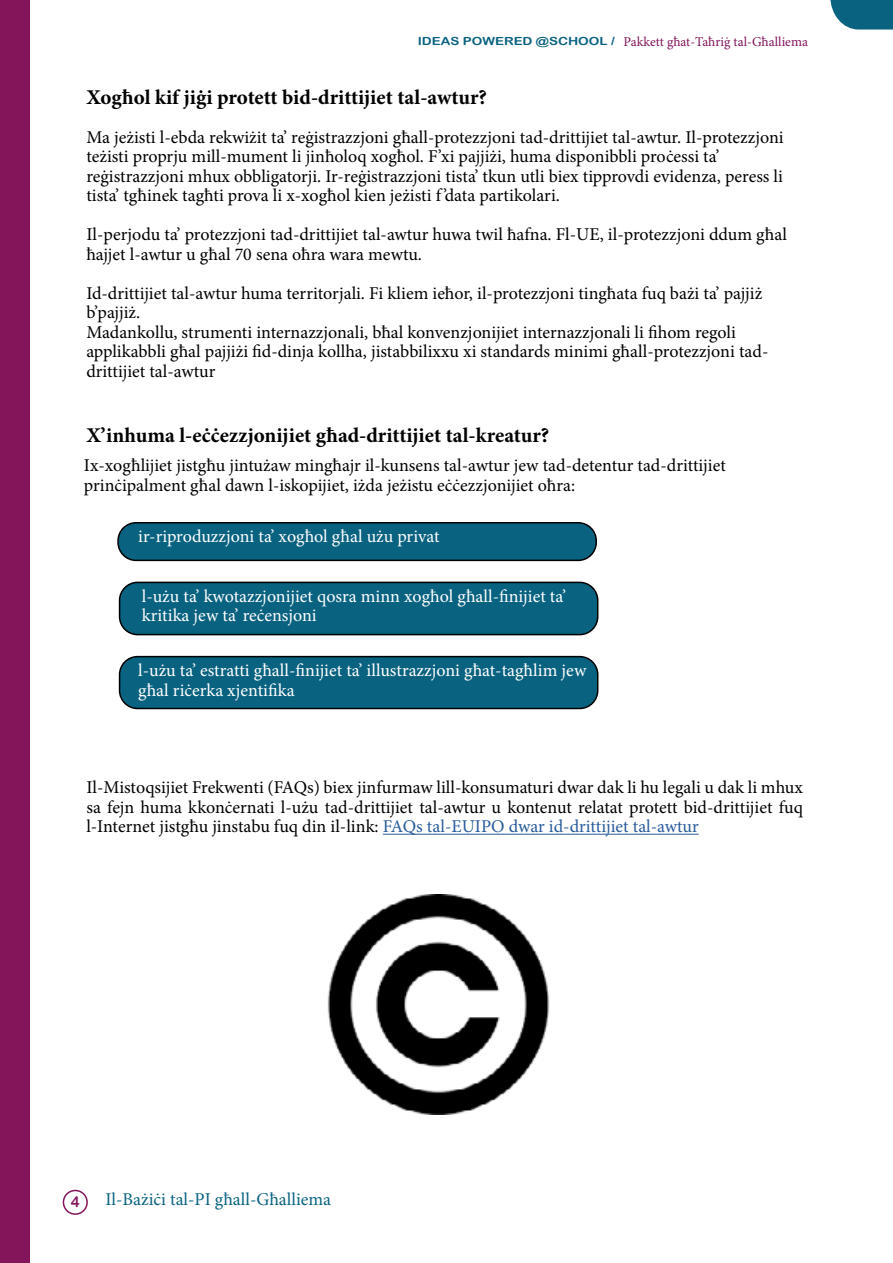
<style>
.page{position:relative;width:893px;height:1263px;background:#fff}
.page>*{position:absolute;margin:0;border:0;box-sizing:border-box;transform-origin:0 0}
.t1{font:700 21px "Minion Pro";color:#000}
.t2{font:18px/19.5px "Minion Pro";color:#000}
.t3{font:18px/19.5px "Minion Pro";color:#fff}
.t4{font:18px "Minion Pro";color:#096280}
.t5{font:15px "Arial Rounded MT Bold";color:#83155b}
.t6{font:13.5px "Minion Pro";color:#83155b}
.s1{font-family:"Arial Rounded MT Bold";font-size:11.1px;color:#096280}
.s2{color:#275b9b}
</style>
<div class="page">
<div style="left:63px;top:1190px;width:25px;height:25px;border:2px solid #83155b;border-radius:50%"></div>
<svg style="left:830px;top:0;width:63px;height:30px;background:#287590"></svg>
<div style="left:0;top:0;width:30px;height:1263px;background:#83155b"></div>
<div style="left:118px;top:523px;width:478px;height:37px;background:#096280;border-radius:18px"></div>
<div style="left:117px;top:522px;width:480px;height:39px;border:2px solid #000;border-radius:18px"></div>
<div style="left:120px;top:582px;width:478px;height:53px;background:#096280;border-radius:18px"></div>
<div style="left:119px;top:582px;width:479px;height:53px;border:2px solid #000;border-radius:18px"></div>
<div style="left:120px;top:657px;width:478px;height:51px;background:#096280;border-radius:18px"></div>
<div style="left:119px;top:656px;width:479px;height:53px;border:2px solid #000;border-radius:18px"></div>
<hr style="left:383px;top:834px;width:316px;height:1px;background:#275b9b">
<img style="left:327px;top:894px;width:223px;height:220px">
<p class="t6" style="left:418px;top:33px;width:392px"><span class="s1">IDEAS POWERED @SCHOOL /</span> Pakkett għat-Taħriġ tal-Għalliema</p>
<p class="t1" style="left:86px;top:82px;width:402px">Xogħol kif jiġi protett bid-drittijiet tal-awtur?</p>
<p class="t2" style="left:86px;top:127px;width:699px">Ma jeżisti l-ebda rekwiżit ta’ reġistrazzjoni għall-protezzjoni tad-drittijiet tal-awtur. Il-protezzjoni teżisti proprju mill-mument li jinħoloq xogħol. F’xi pajjiżi, huma disponibbli proċessi ta’ reġistrazzjoni mhux obbligatorji. Ir-reġistrazzjoni tista’ tkun utli biex tipprovdi evidenza, peress li tista’ tgħinek tagħti prova li x-xogħol kien jeżisti f ’data partikolari.</p>
<p class="t2" style="left:86px;top:225px;width:702px">Il-perjodu ta’ protezzjoni tad-drittijiet tal-awtur huwa twil ħafna. Fl-UE, il-protezzjoni ddum għal ħajjet l-awtur u għal 70 sena oħra wara mewtu.</p>
<p class="t2" style="left:86px;top:283px;width:684px">Id-drittijiet tal-awtur huma territorjali. Fi kliem ieħor, il-protezzjoni tingħata fuq bażi ta’ pajjiż b’pajjiż.<br>Madankollu, strumenti internazzjonali, bħal konvenzjonijiet internazzjonali li fihom regoli applikabbli għal pajjiżi fid-dinja kollha, jistabbilixxu xi standards minimi għall-protezzjoni tad&shy;drittijiet tal-awtur</p>
<p class="t1" style="left:86px;top:421px;width:464px">X’inhuma l-eċċezzjonijiet għad-drittijiet tal-kreatur?</p>
<p class="t2" style="left:84px;top:456px;width:643px">Ix-xogħlijiet jistgħu jintużaw mingħajr il-kunsens tal-awtur jew tad-detentur tad-drittijiet prinċipalment għal dawn l-iskopijiet, iżda jeżistu eċċezzjonijiet oħra:</p>
<p class="t3" style="left:138px;top:527px;width:303px">ir-riproduzzjoni ta’ xogħol għal użu privat</p>
<p class="t3" style="left:142px;top:586px;width:426px">l-użu ta’ kwotazzjonijiet qosra minn xogħol għall-finijiet ta’ kritika jew ta’ reċensjoni</p>
<p class="t3" style="left:138px;top:661px;width:450px">l-użu ta’ estratti għall-finijiet ta’ illustrazzjoni għat-tagħlim jew għal riċerka xjentifika</p>
<p class="t2" style="left:86px;top:778px;width:718px;text-align:justify">Il-Mistoqsijiet Frekwenti (FAQs) biex jinfurmaw lill-konsumaturi dwar dak li hu legali u dak li mhux sa fejn huma kkonċernati l-użu tad-drittijiet tal-awtur u kontenut relatat protett bid-drittijiet fuq l-Internet jistgħu jinstabu fuq din il-link: <span class="s2">FAQs tal-EUIPO dwar id-drittijiet tal-awtur</span></p>
<p class="t5" style="left:71px;top:1192px;width:10px">4</p>
<p class="t4" style="left:105px;top:1187px;width:227px">Il-Bażiċi tal-PI għall-Għalliema</p>
</div>
